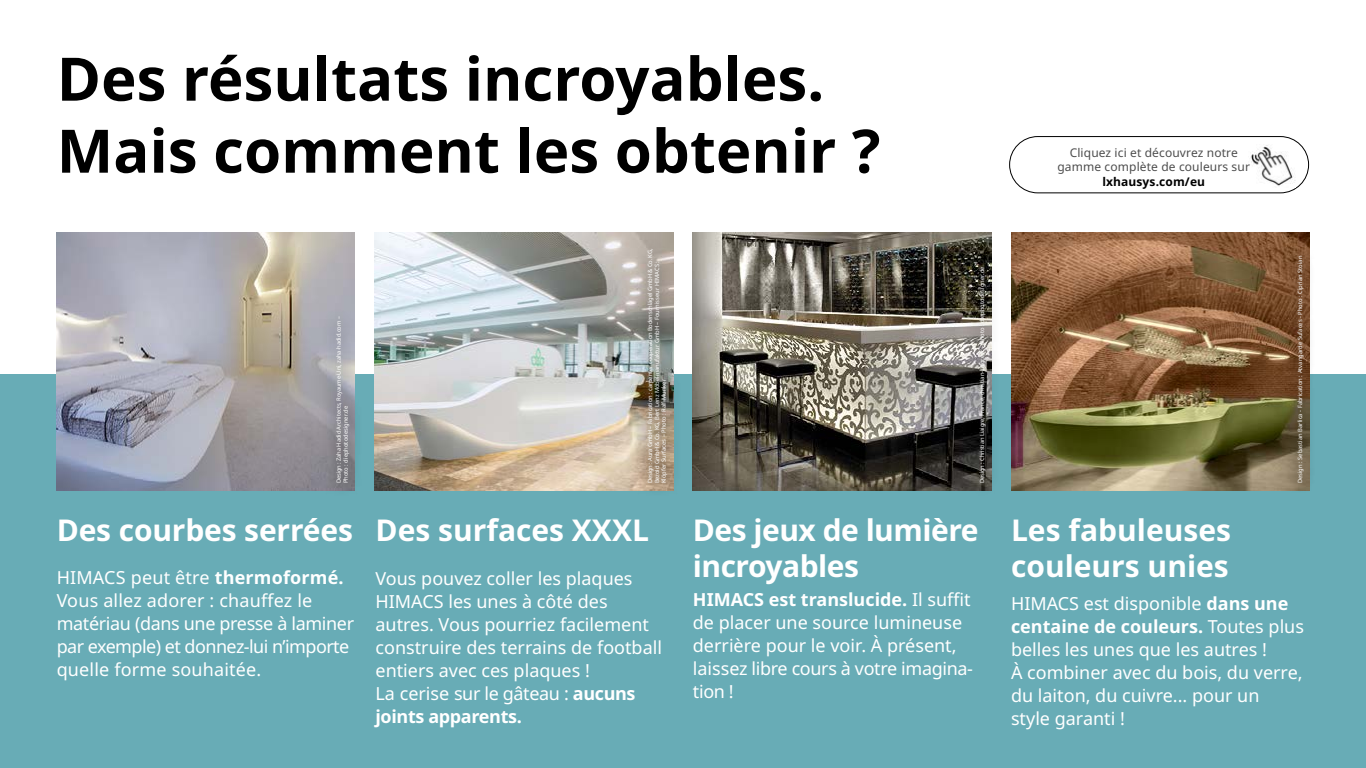
<style>
.page{position:relative;width:1366px;height:768px;background:#fff}
.page>*{position:absolute;margin:0;border:0;box-sizing:border-box;transform-origin:0 0}
.t1{font:700 60px/72px "Noto Sans";color:#000}
.t2{font:700 30px/36px "Noto Sans";letter-spacing:-.005em;color:#fff}
.t3{font:18px/23px "Noto Sans";color:#fff}
.t4{font:12px/14.4px "Noto Sans";letter-spacing:.01em;color:#4d4d4d;text-align:center}
.t5{font:700 12px "Noto Sans";letter-spacing:.01em;color:#000}
.t6{font:5.8px/7px "Noto Sans";letter-spacing:-.01em;color:#fff}
.s1{font-weight:700}
</style>
<div class="page">
<div style="left:0;top:375px;width:1366px;height:393px;background:#68acb6"></div>
<img style="left:57px;top:233px;width:298px;height:257px">
<img style="left:375px;top:233px;width:298px;height:257px">
<img style="left:1011px;top:233px;width:298px;height:257px">
<img style="left:693px;top:233px;width:298px;height:257px">
<div style="left:1009px;top:136px;width:300px;height:57px;border:1px solid #000;border-radius:28px"></div>
<img style="left:1250px;top:145px;width:45px;height:41px">
<div style="left:1285px;top:244px;width:30px;height:251px;background:#000;opacity:.85"></div>
<div style="left:633px;top:235px;width:49px;height:263px;background:#000;opacity:.75"></div>
<div style="left:322px;top:305px;width:42px;height:193px;background:#000;opacity:.75"></div>
<div style="left:965px;top:252px;width:35px;height:245px;background:#000;opacity:.75"></div>
<h1 class="t1" style="left:57px;top:44px;width:825px">Des résultats incroyables.<br>Mais comment les obtenir ?</h1>
<p class="t4" style="left:1057px;top:145px;width:194px">Cliquez ici et découvrez notre gamme complète de couleurs sur</p>
<p class="t5" style="left:1102px;top:173px;width:104px">lxhausys.com/eu</p>
<p class="t6" style="left:335px;top:483px;width:168px;rotate:-90deg">Design : Zaha Hadid Architects, Royaume-Uni, zaha-hadid.com –<br>Photo : diephotodesigner.de</p>
<h2 class="t2" style="left:57px;top:512px;width:298px">Des courbes serrées</h2>
<p class="t3" style="left:57px;top:567px;width:299px">HIMACS peut être <span class="s1">thermoformé.<br></span>Vous allez adorer : chauffez le matériau (dans une presse à laminer par exemple) et donnez-lui n’importe quelle forme souhaitée.</p>
<p class="t6" style="left:647px;top:483px;width:236px;rotate:-90deg">Design : Aura GmbH – Fabrication : carpenter cooperation Bodenschlägel GmbH &amp; Co. KG,<br>Bezold GmbH &amp; Co. KG, Bert Lenz Möbelmanufaktur GmbH – Fournisseur HIMACS :<br>Klöpfer Surfaces – Photo : Ralf Munker</p>
<p class="t6" style="left:1297px;top:483px;width:229px;rotate:-90deg">Design : Sebastian Barlica - Fabrication : Atvangarde Sufaces - Photo : Ciprian Stoian</p>
<p class="t6" style="left:979px;top:483px;width:218px;rotate:-90deg">Design : Christian Liaigre, France, christian-liaigre.fr – Photo : diephotodesigner.de</p>
<h2 class="t2" style="left:376px;top:512px;width:275px">Des surfaces XXXL</h2>
<h2 class="t2" style="left:693px;top:512px;width:287px">Des jeux de lumière incroyables</h2>
<h2 class="t2" style="left:1011px;top:512px;width:221px">Les fabuleuses couleurs unies</h2>
<p class="t3" style="left:376px;top:567px;width:288px">Vous pouvez coller les plaques<br>HIMACS les unes à côté des autres. Vous pourriez facilement construire des terrains de football entiers avec ces plaques !<br>La cerise sur le gâteau : <span class="s1">aucuns joints apparents.</span></p>
<p class="t3" style="left:693px;top:588px;width:282px"><span class="s1">HIMACS est translucide.</span> Il suffit de placer une source lumineuse derrière pour le voir. À présent, laissez libre cours à votre imagina&shy;tion !</p>
<p class="t3" style="left:1011px;top:592px;width:295px">HIMACS est disponible <span class="s1">dans une centaine de couleurs.</span> Toutes plus belles les unes que les autres !<br>À combiner avec du bois, du verre, du laiton, du cuivre... pour un<br>style garanti !</p>
</div>
